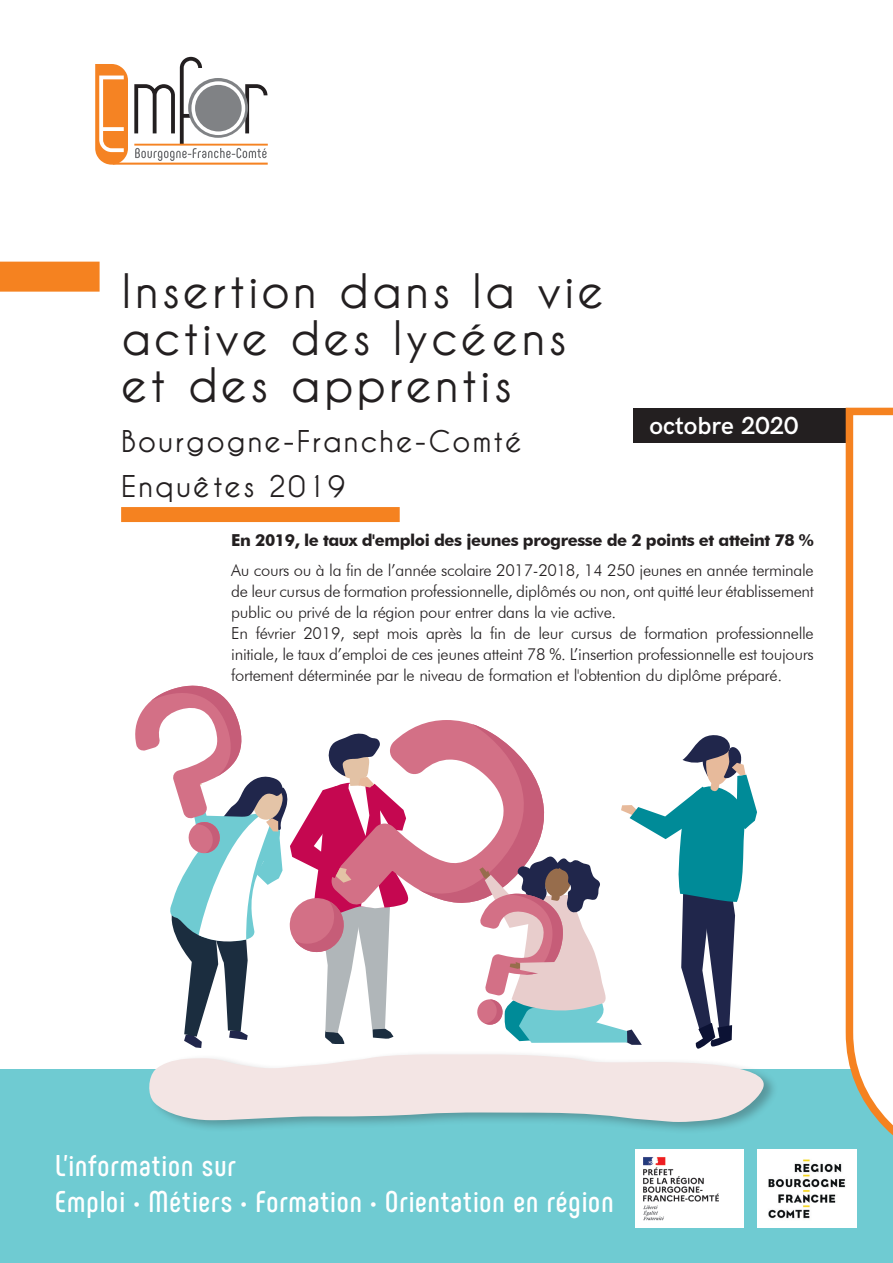
<style>
.page{position:relative;width:893px;height:1263px;background:#fff}
.page>*{position:absolute;margin:0;border:0;box-sizing:border-box;transform-origin:0 0}
.t1{font:700 47.1px/47.1px "Caviar Dreams";letter-spacing:.06em;color:#231f20}
.t2{font:700 30px/36px "Phenomena";letter-spacing:.035em;color:#fff}
.t3{font:700 29.7px "Caviar Dreams";letter-spacing:.06em;color:#231f20}
.t4{font:600 24.75px "HK Grotesk";color:#fff}
.t5{font:300 16.5px/21px "Futura BT";letter-spacing:-.02em;color:#231f20}
.t6{font:700 16.5px "Futura BT";letter-spacing:-.025em;color:#231f20}
</style>
<div class="page">
<div style="left:0;top:1069px;width:893px;height:194px;background:#6fcbd2"></div>
<div style="left:757px;top:1149px;width:99px;height:79px;background:#fff"></div>
<img style="left:768px;top:1159px;width:78px;height:60px">
<div style="left:636px;top:1149px;width:108px;height:79px;background:#fff"></div>
<img style="left:643px;top:1157px;width:76px;height:64px">
<svg style="left:134px;top:57px;width:133px;height:104px"></svg>
<hr style="left:134px;top:144px;width:134px;height:2px;background:#f58323">
<hr style="left:113px;top:163px;width:155px;height:1px;background:#f58323">
<svg style="left:95px;top:64px;width:33px;height:100px"></svg>
<svg style="left:188px;top:78px;width:60px;height:60px;background:#8d8f91"></svg>
<div style="left:191px;top:81px;width:54px;height:54px;border:4px solid #fff;border-radius:50%"></div>
<div style="left:634px;top:409px;width:214px;height:34px;background:#231f20"></div>
<svg style="left:842px;top:407px;width:51px;height:763px"></svg>
<div style="left:0;top:262px;width:100px;height:30px;background:#f58220"></div>
<div style="left:148px;top:1050px;width:631px;height:84px;background:#231f20;opacity:.3"></div>
<svg style="left:135px;top:685px;width:635px;height:437px"></svg>
<div style="left:121px;top:507px;width:279px;height:15px;background:#f58220"></div>
<h1 class="t1" style="left:121px;top:268px;width:484px">Insertion dans la vie active des lycéens et des apprentis</h1>
<h3 class="t3" style="left:121px;top:424px;width:403px">Bourgogne-Franche-Comté</h3>
<h3 class="t4" style="left:649px;top:407px;width:150px">octobre 2020</h3>
<h3 class="t3" style="left:121px;top:470px;width:226px">Enquêtes 2019</h3>
<p class="t6" style="left:231px;top:530px;width:584px">En 2019, le taux d'emploi des jeunes progresse de 2 points et atteint 78 %</p>
<p class="t5" style="left:231px;top:559px;width:584px">Au cours ou à la fin de l’année scolaire 2017-2018, 14 250 jeunes en année terminale de leur cursus de formation professionnelle, diplômés ou non, ont quitté leur établissement public ou privé de la région pour entrer dans la vie active.<br>En février 2019, sept mois après la fin de leur cursus de formation professionnelle initiale, le taux d’emploi de ces jeunes atteint 78 %. L’insertion professionnelle est toujours fortement déterminée par le niveau de formation et l'obtention du diplôme préparé.</p>
<h2 class="t2" style="left:55px;top:1147px;width:560px">L’information sur<br>Emploi • Métiers • Formation • Orientation en région</h2>
</div>
